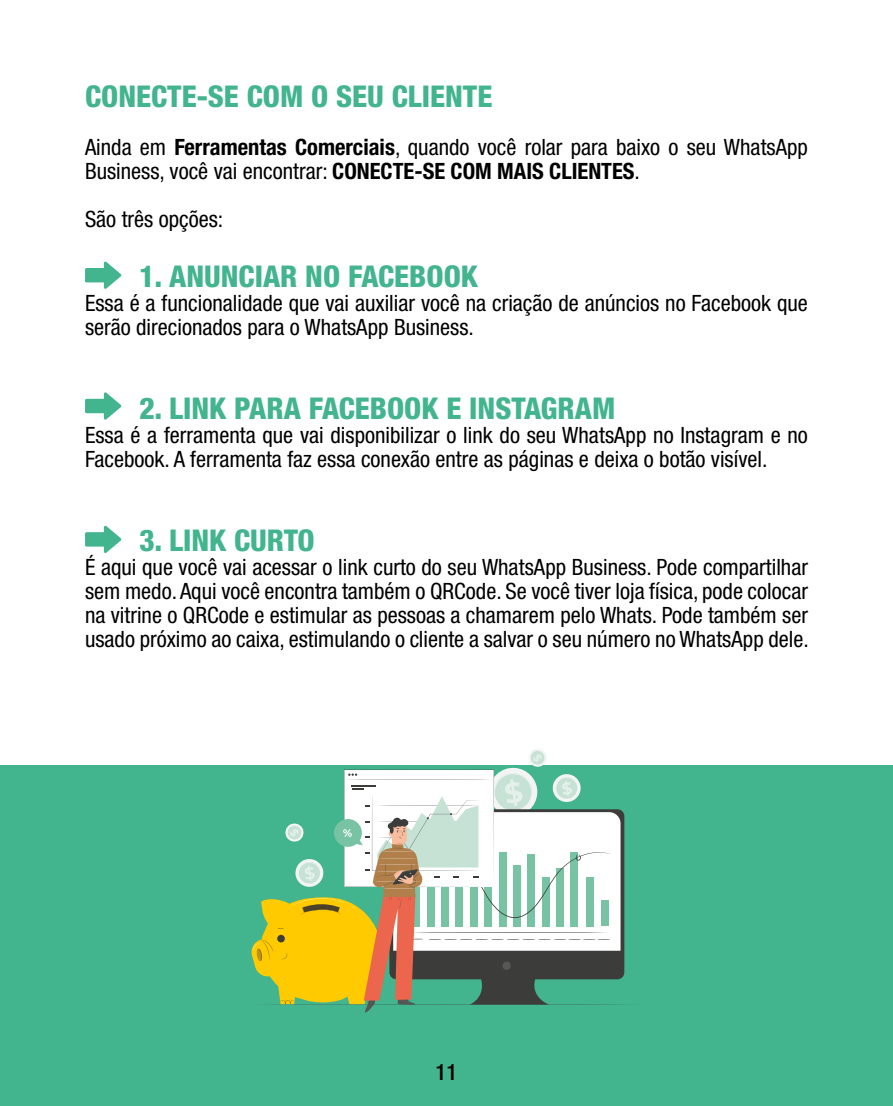
<style>
.page{position:relative;width:893px;height:1106px;background:#fff}
.page>*{position:absolute;margin:0;border:0;box-sizing:border-box;transform-origin:0 0}
.t1{font:800 condensed 30px "Helvetica Neue LT Std";color:#42b48e}
.t2{font:condensed 22.5px/24px "Helvetica Neue LT Std";color:#000}
.t3{font:500 condensed 22.5px "Helvetica Neue LT Std";color:#000}
.s1{font-weight:700}
</style>
<div class="page">
<div style="left:0;top:765px;width:893px;height:340px;background:#42b48e"></div>
<svg style="left:85px;top:261px;width:36px;height:28px"></svg>
<svg style="left:85px;top:392px;width:36px;height:28px"></svg>
<svg style="left:85px;top:525px;width:36px;height:28px"></svg>
<svg style="left:251px;top:749px;width:375px;height:263px"></svg>
<h1 class="t1" style="left:85px;top:77px;width:409px">CONECTE-SE COM O SEU CLIENTE</h1>
<p class="t2" style="left:85px;top:134px;width:724px">Ainda em <span class="s1">Ferramentas Comerciais</span>, quando você rolar para baixo o seu WhatsApp<br>Business, você vai encontrar: <span class="s1">CONECTE-SE COM MAIS CLIENTES</span>.</p>
<p class="t2" style="left:85px;top:206px;width:140px">São três opções:</p>
<h1 class="t1" style="left:139px;top:257px;width:341px">1. ANUNCIAR NO FACEBOOK</h1>
<p class="t2" style="left:85px;top:290px;width:724px">Essa é a funcionalidade que vai auxiliar você na criação de anúncios no Facebook que serão direcionados para o WhatsApp Business.</p>
<h1 class="t1" style="left:139px;top:389px;width:478px">2. LINK PARA FACEBOOK E INSTAGRAM</h1>
<p class="t2" style="left:85px;top:422px;width:724px">Essa é a ferramenta que vai disponibilizar o link do seu WhatsApp no Instagram e no<br>Facebook. A ferramenta faz essa conexão entre as páginas e deixa o botão visível.</p>
<h1 class="t1" style="left:139px;top:521px;width:177px">3. LINK CURTO</h1>
<p class="t2" style="left:85px;top:554px;width:725px;text-align:justify">É aqui que você vai acessar o link curto do seu WhatsApp Business. Pode compartilhar sem medo. Aqui você encontra també m o QRCode. Se você tiver loja física, pode colocar na vitrine o QRCode e estimular as pessoas a chamarem pelo Whats. Pode também ser usado próximo ao caixa, estimulando o cliente a salvar o seu nú mero no WhatsApp dele.</p>
<p class="t3" style="left:436px;top:1058px;width:23px">11</p>
</div>
